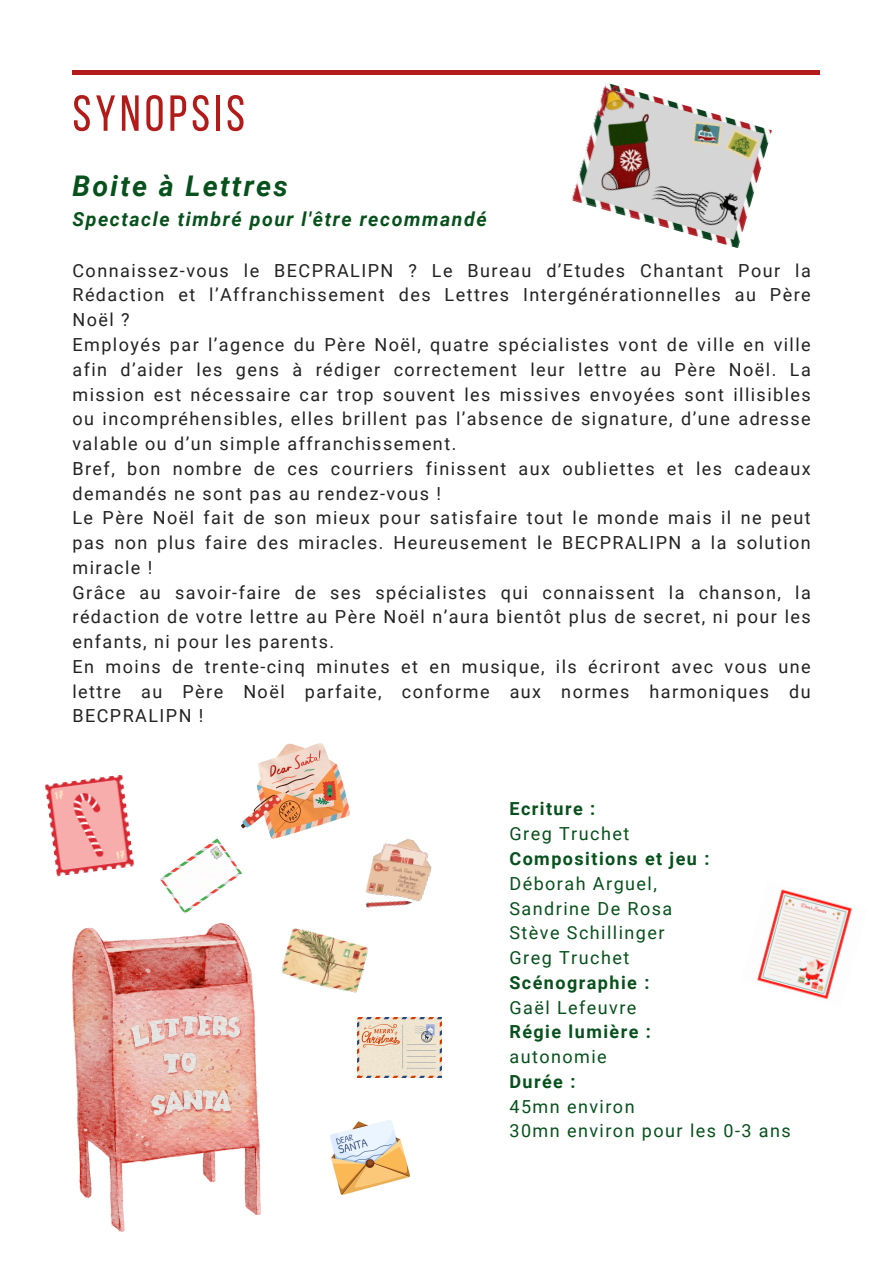
<style>
.page{position:relative;width:894px;height:1264px;background:#fff}
.page>*{position:absolute;margin:0;border:0;box-sizing:border-box;transform-origin:0 0}
.t1{font:50.55px "Bebas Neue";letter-spacing:.08em;color:#b31b1b}
.t2{font:italic 700 28.5px "Roboto";letter-spacing:.08em;color:#07511c}
.t3{font:italic 700 19.5px "Roboto";letter-spacing:.08em;color:#07511c}
.t4{font:18px/24.8px "Roboto";letter-spacing:.08em;color:#222;text-align:justify}
.t5{font:18px "Roboto";letter-spacing:.08em;color:#07511c}
.t6{font:700 18px "Roboto";letter-spacing:.08em;color:#07511c}
</style>
<div class="page">
<hr style="left:72px;top:71px;width:747px;height:3px;background:#b31b1b">
<img style="left:72px;top:923px;width:188px;height:308px">
<img style="left:242px;top:743px;width:108px;height:95px">
<img style="left:45px;top:775px;width:89px;height:101px">
<img style="left:281px;top:928px;width:87px;height:65px">
<svg style="left:160px;top:838px;width:82px;height:75px"></svg>
<img style="left:358px;top:1017px;width:83px;height:60px">
<img style="left:571px;top:83px;width:200px;height:165px">
<img style="left:365px;top:838px;width:67px;height:70px">
<img style="left:757px;top:889px;width:95px;height:111px">
<img style="left:330px;top:1120px;width:79px;height:74px">
<p class="t1" style="left:72px;top:93px;width:174px">SYNOPSIS</p>
<p class="t2" style="left:72px;top:169px;width:217px">Boite à Lettres</p>
<p class="t3" style="left:72px;top:208px;width:415px">Spectacle timbré pour l'être recommandé</p>
<h1 class="t4" style="left:72px;top:258px;width:739px">Connaissez-vous le BECPRALIPN ? Le Bureau d’Etudes Chantant Pour la Rédaction et l’Affranchissement des Lettres Intergénérationnelles au Père Noël ?</h1>
<h2 class="t4" style="left:72px;top:332px;width:739px">Employés par l’agence du Père Noël, quatre spécialistes vont de ville en ville afin d’aider les gens à rédiger correctement leur lettre au Père Noël. La mission est nécessaire car trop souvent les missives envoyées sont illisibles ou incompréhensibles, elles brillent pas l’absence de signature, d’une adresse valable ou d’un simple affranchissement.</h2>
<p class="t4" style="left:72px;top:456px;width:739px">Bref, bon nombre de ces courriers finissent aux oubliettes et les cadeaux demandés ne sont pas au rendez-vous !</p>
<p class="t4" style="left:72px;top:506px;width:739px">Le Père Noël fait de son mieux pour satisfaire tout le monde mais il ne peut pas non plus faire des miracles. Heureusement le BECPRALIPN a la solution miracle !</p>
<p class="t4" style="left:72px;top:580px;width:739px">Grâce au savoir-faire de ses spécialistes qui connaissent la chanson, la rédaction de votre lettre au Père Noël n’aura bientôt plus de secret, ni pour les enfants, ni pour les parents.</p>
<p class="t4" style="left:72px;top:654px;width:739px">En moins de trente-cinq minutes et en musique, ils écriront avec vous une lettre au Père Noël parfaite, conforme aux normes harmoniques du BECPRALIPN !</p>
<p class="t6" style="left:509px;top:798px;width:87px">Ecriture :</p>
<p class="t5" style="left:509px;top:823px;width:121px">Greg Truchet</p>
<p class="t6" style="left:509px;top:848px;width:201px">Compositions et jeu :</p>
<p class="t5" style="left:509px;top:873px;width:149px">Déborah Arguel,</p>
<p class="t5" style="left:509px;top:897px;width:164px">Sandrine De Rosa</p>
<p class="t5" style="left:509px;top:922px;width:156px">Stève Schillinger</p>
<p class="t5" style="left:509px;top:947px;width:121px">Greg Truchet</p>
<p class="t6" style="left:509px;top:972px;width:141px">Scénographie :</p>
<p class="t5" style="left:509px;top:996px;width:128px">Gaël Lefeuvre</p>
<p class="t6" style="left:509px;top:1021px;width:143px">Régie lumière :</p>
<p class="t5" style="left:509px;top:1046px;width:99px">autonomie</p>
<p class="t6" style="left:509px;top:1071px;width:67px">Durée :</p>
<p class="t5" style="left:509px;top:1095px;width:127px">45mn environ</p>
<p class="t5" style="left:509px;top:1120px;width:283px">30mn environ pour les 0-3 ans</p>
</div>
